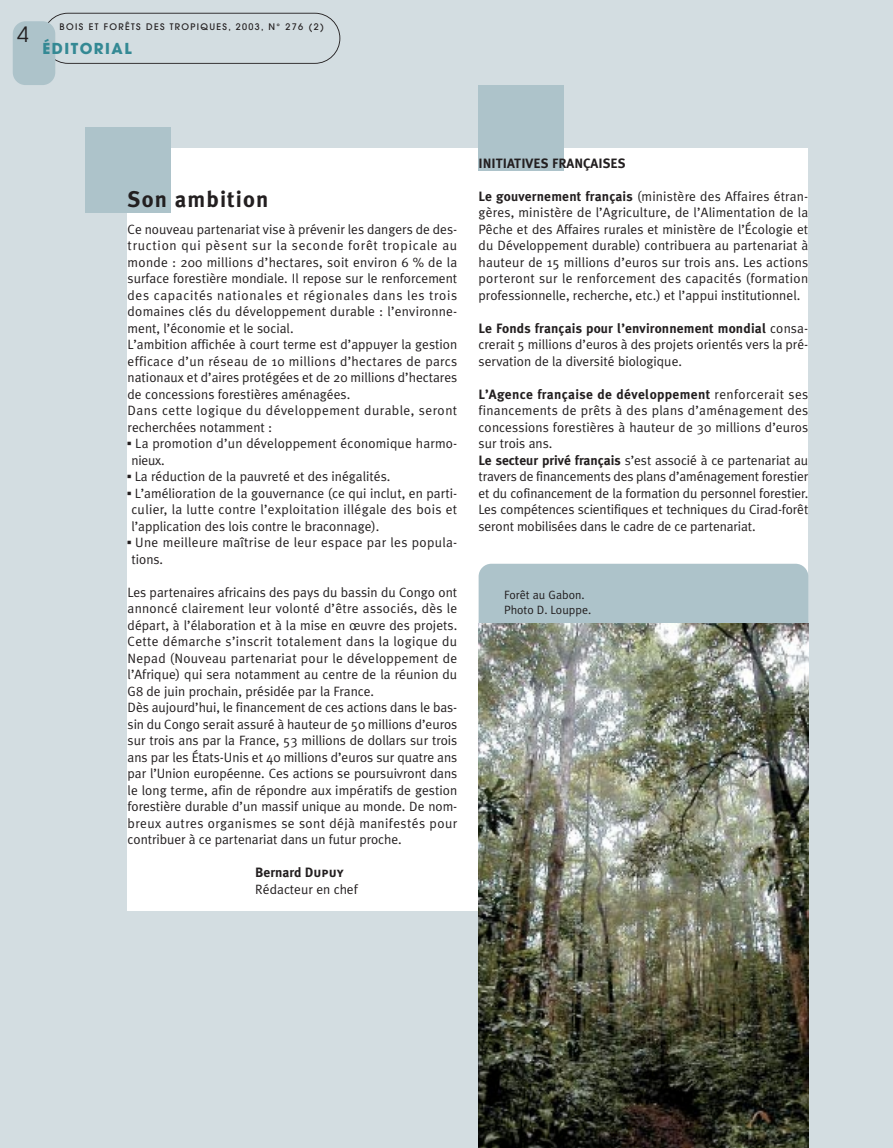
<style>
.page{position:relative;width:893px;height:1148px;background:#fff}
.page>*{position:absolute;margin:0;border:0;box-sizing:border-box;transform-origin:0 0}
.t1{font:700 22.5px "Meta Plus";letter-spacing:.05em;color:#231f20}
.t2{font:21px "Avant Garde";color:#231f20}
.t3{font:700 15px "Avant Garde";letter-spacing:.1em;color:#348994}
.t4{font:13.5px/16.5px "Meta Plus Normal";color:#231f20}
.t5{font:700 13.5px "Meta Plus";letter-spacing:.01em;color:#231f20}
.t6{font:13.5px/16.5px "Meta Plus Normal";letter-spacing:.025em;color:#231f20}
.t7{font:12px/15px "Meta Plus Normal";color:#231f20}
.t8{font:500 9px "Avant Garde";letter-spacing:.15em;color:#231f20}
.s1{font-family:"Universal Newswith Comm Pi"}
.s2{font-family:"Meta Plus Bold Caps";font-weight:400}
.s3{font-family:"Meta Plus";font-weight:700}
.s4{font-family:"Meta Plus Normal";font-weight:400}
</style>
<div class="page">
<div style="left:0;top:0;width:892px;height:1147px;background:#d3dde1"></div>
<div style="left:128px;top:149px;width:680px;height:762px;background:#fff"></div>
<div style="left:85px;top:128px;width:85px;height:85px;background:#adc3ca"></div>
<div style="left:478px;top:85px;width:85px;height:85px;background:#adc3ca"></div>
<svg style="left:48px;top:13px;width:292px;height:51px"></svg>
<div style="left:13px;top:21px;width:42px;height:64px;background:#adc3ca;border-radius:13px"></div>
<div style="left:478px;top:564px;width:330px;height:59px;background:#adc3ca"></div>
<img style="left:478px;top:623px;width:330px;height:524px">
<h2 class="t2" style="left:17px;top:26px;width:13px">4</h2>
<p class="t8" style="left:60px;top:23px;width:266px">BOIS ET FORÊTS DES TROPIQUES, 2003, N° 276 (2)</p>
<p class="t3" style="left:43px;top:43px;width:91px">ÉDITORIAL</p>
<h1 class="t1" style="left:128px;top:190px;width:142px">Son ambition</h1>
<p class="t4" style="left:128px;top:222px;width:331px">Ce nouveau partenariat vise à prévenir les dangers de des&shy;truction qui pèsent sur la seconde forêt tropicale au monde : 200 millions d’hectares, soit environ 6 % de la surface forestière mondiale. Il repose sur le renforcement des capacités nationales et régionales dans les trois domaines clés du développement durable : l’environne&shy;ment, l’économie et le social.<br>L’ambition affichée à court terme est d’appuyer la gestion efficace d’un réseau de 10 millions d’hectares de parcs nationaux et d’aires protégées et de 20 millions d’hectares de concessions forestières aménagées.<br>Dans cette logique du développement durable, seront recherchées notamment :</p>
<p class="t4" style="left:128px;top:436px;width:331px"><span class="s1">▪</span> La promotion d’un développement économique harmo&shy;nieux.</p>
<p class="t4" style="left:128px;top:469px;width:264px"><span class="s1">▪</span> La réduction de la pauvreté et des inégalités.</p>
<p class="t4" style="left:128px;top:486px;width:331px;text-align:justify"><span class="s1">▪</span> L’amélioration de la gouvernance (ce qui inclut, en parti&shy;culier, la lutte contre l’exploitation illégale des bois et l’application des lois contre le braconnage).</p>
<p class="t6" style="left:128px;top:535px;width:331px"><span class="s1">▪</span> Une meilleure maîtrise de leur espace par les popula&shy;tions.</p>
<p class="t4" style="left:128px;top:585px;width:331px">Les partenaires africains des pays du bassin du Congo ont annoncé clairement leur volonté d’être associés, dès le départ, à l’élaboration et à la mise en œuvre des projets.<br>Cette démarche s’inscrit totalement dans la logique du Nepad (Nouveau partenariat pour le développement de l’Afrique) qui sera notamment au centre de la réunion du G8 de juin prochain, présidée par la France.<br>Dès aujourd’hui, le financement de ces actions dans le bas&shy;sin du Congo serait assuré à hauteur de 50 millions d’euros sur trois ans par la France, 53 millions de dollars sur trois ans par les États-Unis et 40 millions d’euros sur quatre ans par l’Union européenne. Ces actions se poursuivront dans le long terme, afin de répondre aux impératifs de gestion forestière durable d’un massif unique au monde. De nom&shy;breux autres organismes se sont déjà manifestés pour contribuer à ce partenariat dans un futur proche.</p>
<p class="t5" style="left:255px;top:867px;width:90px">Bernard <span class="s2">Dupuy</span></p>
<p class="t4" style="left:255px;top:882px;width:104px">Rédacteur en chef</p>
<p class="t5" style="left:478px;top:158px;width:149px">INITIATIVES FRANÇAISES</p>
<p class="t4" style="left:478px;top:189px;width:331px;text-align:justify"><span class="s3">Le gouvernement français</span> (ministère des Affaires étran&shy;gères, ministère de l’Agriculture, de l’Alimentation de la Pêche et des Affaires rurales et ministère de l’Écologie et du Développement durable) contribuera au partenariat à hauteur de 15 millions d’euros sur trois ans. Les actions porteront sur le renforcement des capacités (formation professionnelle, recherche, etc.) et l’appui institutionnel.</p>
<p class="t5" style="left:478px;top:323px;width:331px">Le Fonds français pour l’environnement mondial <span class="s4">consa-</span></p>
<p class="t4" style="left:478px;top:337px;width:331px">crerait 5 millions d’euros à des projets orientés vers la pré&shy;servation de la diversité biologique.</p>
<p class="t5" style="left:478px;top:389px;width:331px">L’Agence française de développement <span class="s4">renforcerait ses</span></p>
<p class="t4" style="left:478px;top:403px;width:331px">financements de prêts à des plans d’aménagement des concessions forestières à hauteur de 30 millions d’euros sur trois ans.<br><span class="s3">Le secteur privé français</span> s’est associé à ce partenariat au travers de financements des plans d’aménagement forestier et du cofinancement de la formation du personnel forestier.<br>Les compétences scientifiques et techniques du Cirad-forêt seront mobilisées dans le cadre de ce partenariat.</p>
<p class="t7" style="left:504px;top:588px;width:89px">Forêt au Gabon.<br>Photo D. Louppe.</p>
</div>
